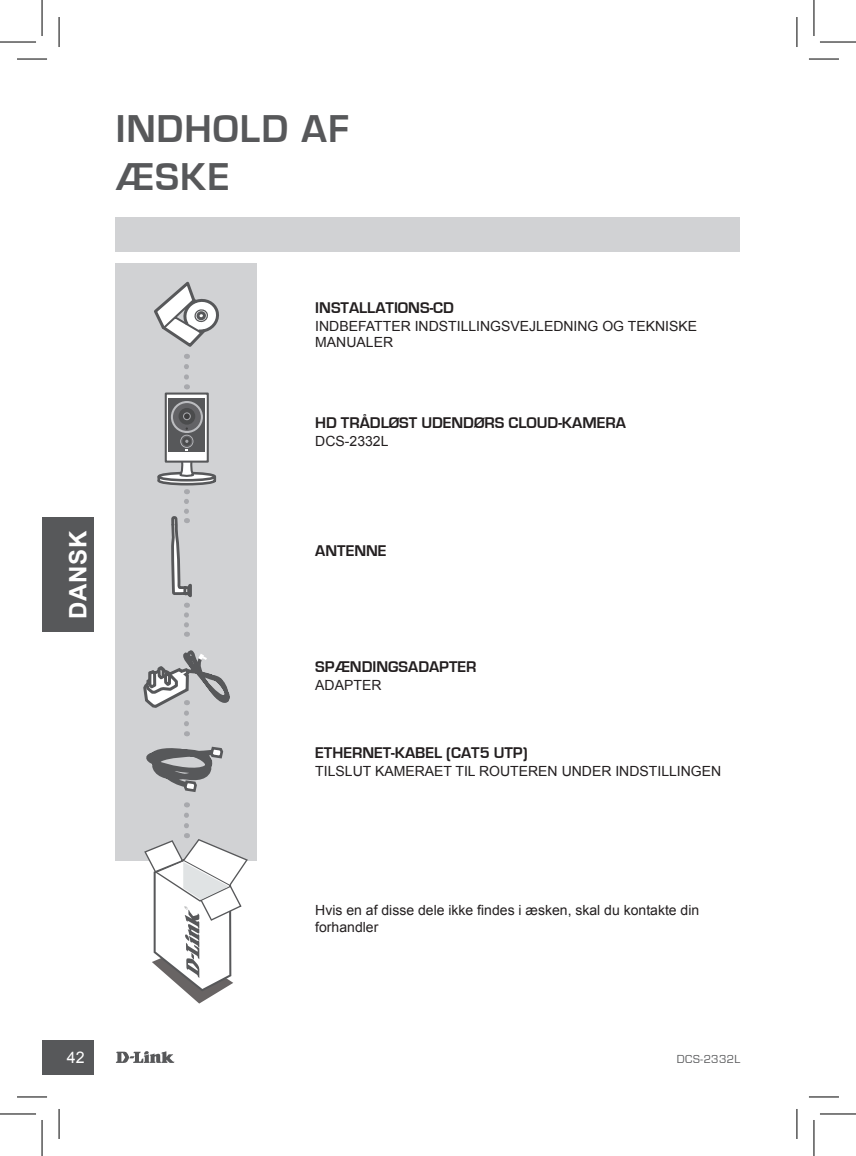
<style>
.page{position:relative;width:856px;height:1156px;background:#fff}
.page>*{position:absolute;margin:0;border:0;box-sizing:border-box;transform-origin:0 0}
.t1{font:700 40px/48px "Eurostile";letter-spacing:.03em;color:#57585a}
.t2{font:700 24px "Arial";letter-spacing:.035em;color:#fff}
.t3{font:700 16px "Eurostile";color:#231f20}
.t4{font:16px "Arial";color:#fff}
.t5{font:14px/16.8px "Arial";color:#231f20}
.t6{font:12px "Eurostile";letter-spacing:.03em;color:#57585a}
</style>
<div class="page">
<svg style="left:116px;top:1051px;width:58px;height:12px"></svg>
<div style="left:42px;top:1040px;width:51px;height:34px;background:#57585a"></div>
<div style="left:42px;top:517px;width:51px;height:115px;background:#57585a"></div>
<div style="left:116px;top:217px;width:623px;height:34px;background:#d1d2d4"></div>
<div style="left:116px;top:263px;width:141px;height:598px;background:#d1d2d4"></div>
<svg style="left:146px;top:746px;width:78px;height:46px"></svg>
<svg style="left:184px;top:713px;width:5px;height:23px"></svg>
<svg style="left:144px;top:815px;width:104px;height:188px"></svg>
<svg style="left:154px;top:281px;width:65px;height:78px"></svg>
<svg style="left:184px;top:366px;width:5px;height:23px"></svg>
<svg style="left:157px;top:458px;width:60px;height:36px"></svg>
<div style="left:165px;top:392px;width:44px;height:70px;background:#fff;border:2px solid #57585a"></div>
<div style="left:168px;top:398px;width:37px;height:54px;background:#57585a"></div>
<svg style="left:171px;top:401px;width:32px;height:32px"></svg>
<div style="left:173px;top:403px;width:28px;height:28px;background:#636366;border-radius:50%"></div>
<div style="left:178px;top:408px;width:17px;height:16px;background:#4b4c4d;border-radius:50%"></div>
<svg style="left:183px;top:412px;width:8px;height:8px"></svg>
<svg style="left:184px;top:413px;width:6px;height:6px"></svg>
<svg style="left:180px;top:435px;width:13px;height:13px"></svg>
<svg style="left:181px;top:435px;width:11px;height:12px"></svg>
<svg style="left:182px;top:437px;width:9px;height:8px"></svg>
<svg style="left:143px;top:501px;width:87px;height:206px"></svg>
<hr style="left:17px;top:59px;width:30px;height:1px;background:#000">
<hr style="left:808px;top:59px;width:30px;height:1px;background:#000">
<hr style="left:17px;top:1096px;width:30px;height:1px;background:#000">
<hr style="left:808px;top:1096px;width:30px;height:1px;background:#000">
<hr style="left:59px;top:17px;width:1px;height:30px;background:#000">
<hr style="left:59px;top:1108px;width:1px;height:30px;background:#000">
<hr style="left:796px;top:17px;width:1px;height:30px;background:#000">
<hr style="left:796px;top:1108px;width:1px;height:30px;background:#000">
<hr style="left:0;top:42px;width:36px;height:1px;background:#000">
<hr style="left:819px;top:42px;width:36px;height:1px;background:#000">
<hr style="left:0;top:1113px;width:36px;height:1px;background:#000">
<hr style="left:819px;top:1113px;width:36px;height:1px;background:#000">
<hr style="left:42px;top:0;width:1px;height:36px;background:#000">
<hr style="left:42px;top:1119px;width:1px;height:36px;background:#000">
<hr style="left:813px;top:0;width:1px;height:36px;background:#000">
<hr style="left:813px;top:1119px;width:1px;height:36px;background:#000">
<h1 class="t1" style="left:116px;top:105px;width:235px">INDHOLD AF<br>ÆSKE</h1>
<p class="t3" style="left:315px;top:298px;width:140px">INSTALLATIONS-CD</p>
<p class="t5" style="left:315px;top:317px;width:383px">INDBEFATTER INDSTILLINGSVEJLEDNING OG TEKNISKE<br>MANUALER</p>
<h2 class="t2" style="left:62px;top:619px;width:90px;rotate:-90deg">DANSK</h2>
<p class="t3" style="left:315px;top:414px;width:312px">HD TRÅDLØST UDENDØRS CLOUD-KAMERA</p>
<p class="t5" style="left:315px;top:433px;width:75px">DCS-2332L</p>
<p class="t3" style="left:315px;top:541px;width:12px">ANTENNE</p>
<p class="t3" style="left:315px;top:658px;width:163px">SPÆNDINGSADAPTER</p>
<p class="t5" style="left:315px;top:677px;width:68px">ADAPTER</p>
<p class="t3" style="left:315px;top:744px;width:214px">ETHERNET-KABEL (CAT5 UTP)</p>
<p class="t5" style="left:315px;top:762px;width:407px">TILSLUT KAMERAET TIL ROUTEREN UNDER INDSTILLINGEN</p>
<p class="t5" style="left:315px;top:901px;width:385px">Hvis en af disse dele ikke findes i æsken, skal du kontakte din forhandler</p>
<p class="t4" style="left:67px;top:1046px;width:19px">42</p>
<p class="t6" style="left:676px;top:1052px;width:64px">DCS-2332L</p>
</div>
